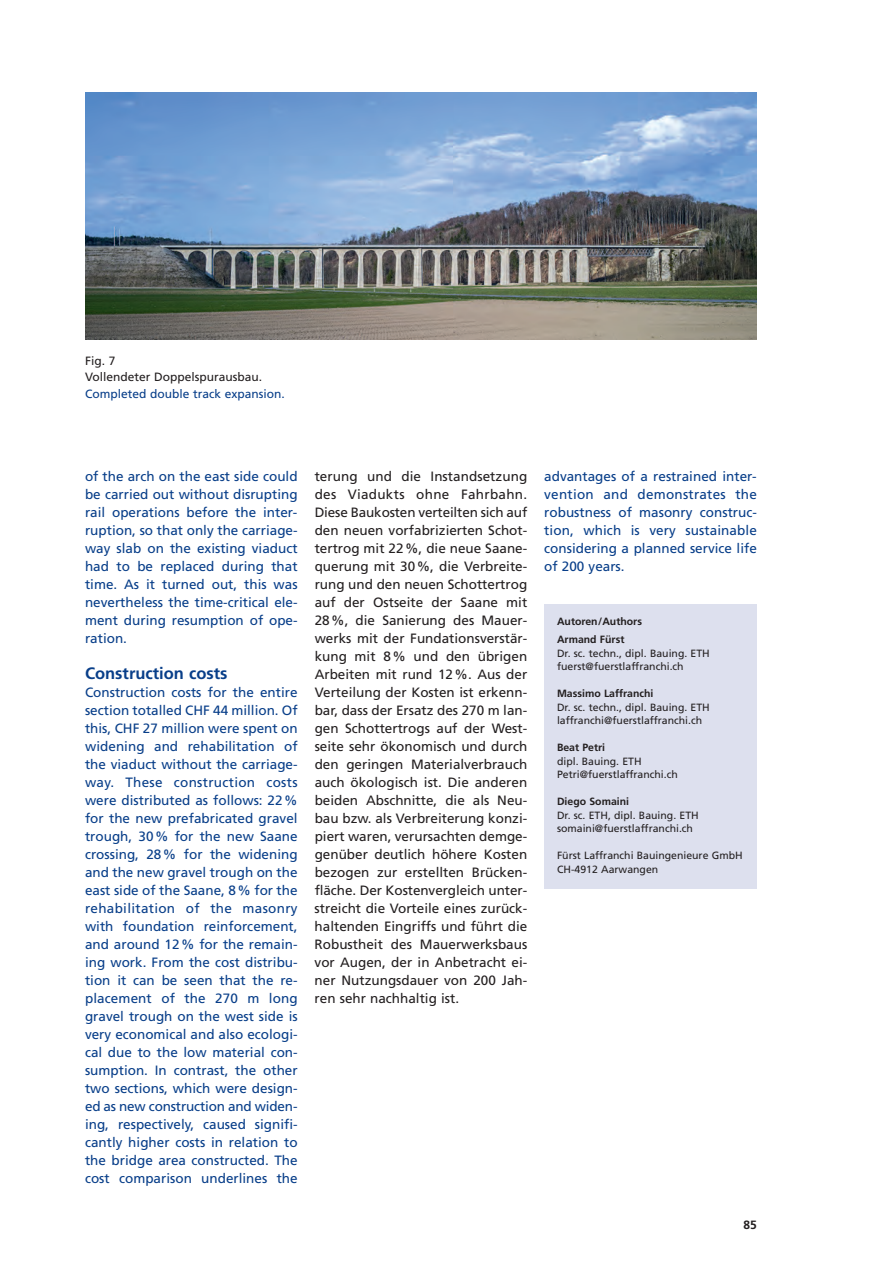
<style>
.page{position:relative;width:893px;height:1263px;background:#fff}
.page>*{position:absolute;margin:0;border:0;box-sizing:border-box;transform-origin:0 0}
.t1{font:700 16.5px "Frutiger";color:#083e89}
.t2{font:13.5px/18px "Frutiger";color:#083e89;text-align:justify}
.t3{font:13.5px/18px "Frutiger";color:#231f20;text-align:justify}
.t4{font:12px/16.5px "Frutiger";color:#231f20}
.t5{font:12px "Frutiger";color:#083e89}
.t6{font:700 12px "Frutiger";color:#231f20}
.t7{font:10.5px/13.5px "Frutiger";color:#231f20}
.t8{font:700 10.5px/18px "Frutiger";color:#231f20}
</style>
<div class="page">
<div style="left:544px;top:605px;width:213px;height:284px;background:#dde0ee"></div>
<img style="left:85px;top:93px;width:672px;height:246px">
<p class="t4" style="left:85px;top:353px;width:179px">Fig. 7<br>Vollendeter Doppelspurausbau.</p>
<p class="t5" style="left:85px;top:389px;width:201px">Completed double track expansion.</p>
<p class="t2" style="left:85px;top:468px;width:214px">of the arch on the east side could be carried out without disrupting rail operations before the inter&shy;ruption, so that only the carriage&shy;way slab on the existing viaduct had to be replaced during that time. As it turned out, this was nevertheless the time-critical ele&shy;ment during resumption of ope&shy;ration.</p>
<p class="t1" style="left:85px;top:667px;width:144px">Construction costs</p>
<p class="t2" style="left:85px;top:684px;width:214px">Construction costs for the entire section totalled CHF 44 million. Of this, CHF 27 million were spent on widening and rehabilitation of the viaduct without the carriage&shy;way. These construction costs were distributed as follows: 22% for the new prefabricated gravel trough, 30% for the new Saane crossing, 28% for the widening and the new gravel trough on the east side of the Saane, 8% for the rehabilitation of the masonry with foundation reinforcement, and around 12% for the remain - ing work. From the cost distribu - tion it can be seen that the re - placement of the 270 m long gravel trough on the west side is very economical and also ecologi&shy;cal due to the low material con&shy;sumption. In contrast, the other two sections, which were design - ed as new construction and widen - ing, respectively, caused signifi&shy;cantly higher costs in relation to the bridge area constructed. The cost comparison underlines the</p>
<p class="t3" style="left:315px;top:468px;width:214px">terung und die Instandsetzung des Viadukts ohne Fahrbahn.<br>Diese Baukosten verteilten sich auf den neuen vorfabrizierten Schot - tertrog mit 22%, die neue Saane - querung mit 30%, die Verbreite - rung und den neuen Schottertrog auf der Ostseite der Saane mit 28%, die Sanierung des Mauer - werks mit der Fundations ver stär - kung mit 8% und den übrigen Arbeiten mit rund 12%. Aus der Verteilung der Kosten ist erkenn&shy;bar, dass der Ersatz des 270 m lan&shy;gen Schottertrogs auf der West - seite sehr ökonomisch und durch den geringen Materialverbrauch auch ökologisch ist. Die anderen beiden Abschnitte, die als Neu - bau bzw. als Verbreiterung konzi&shy;piert waren, verursachten demge&shy;genüber deutlich höhere Kosten bezogen zur erstellten Brücken - fläche. Der Kostenvergleich unter - streicht die Vorteile eines zurück&shy;haltenden Eingriffs und führt die Robustheit des Mauerwerksbaus vor Augen, der in Anbetracht ei - ner Nutzungsdauer von 200 Jah - ren sehr nachhaltig ist.</p>
<p class="t2" style="left:544px;top:468px;width:214px">advantages of a restrained inter&shy;vention and demonstrates the robustness of masonry construc - tion, which is very sustainable considering a planned service life of 200 years.</p>
<p class="t8" style="left:557px;top:613px;width:86px">Autoren/Authors<br>Armand Fürst</p>
<p class="t7" style="left:557px;top:647px;width:154px">Dr. sc. techn., dipl. Bauing. ETH fuerst@fuerstlaffranchi.ch</p>
<p class="t8" style="left:557px;top:685px;width:98px">Massimo Laffranchi</p>
<p class="t7" style="left:557px;top:701px;width:154px">Dr. sc. techn., dipl. Bauing. ETH laffranchi@fuerstlaffranchi.ch</p>
<p class="t8" style="left:557px;top:739px;width:50px">Beat Petri</p>
<p class="t7" style="left:557px;top:755px;width:122px">dipl. Bauing. ETH<br>Petri@fuerstlaffranchi.ch</p>
<p class="t8" style="left:557px;top:793px;width:74px">Diego Somaini</p>
<p class="t7" style="left:557px;top:809px;width:143px">Dr. sc. ETH, dipl. Bauing. ETH somaini@fuerstlaffranchi.ch</p>
<p class="t7" style="left:557px;top:849px;width:187px">Fürst Laffranchi Bauingenieure GmbH<br>CH-4912 Aarwangen</p>
<p class="t6" style="left:744px;top:1220px;width:15px">85</p>
</div>
